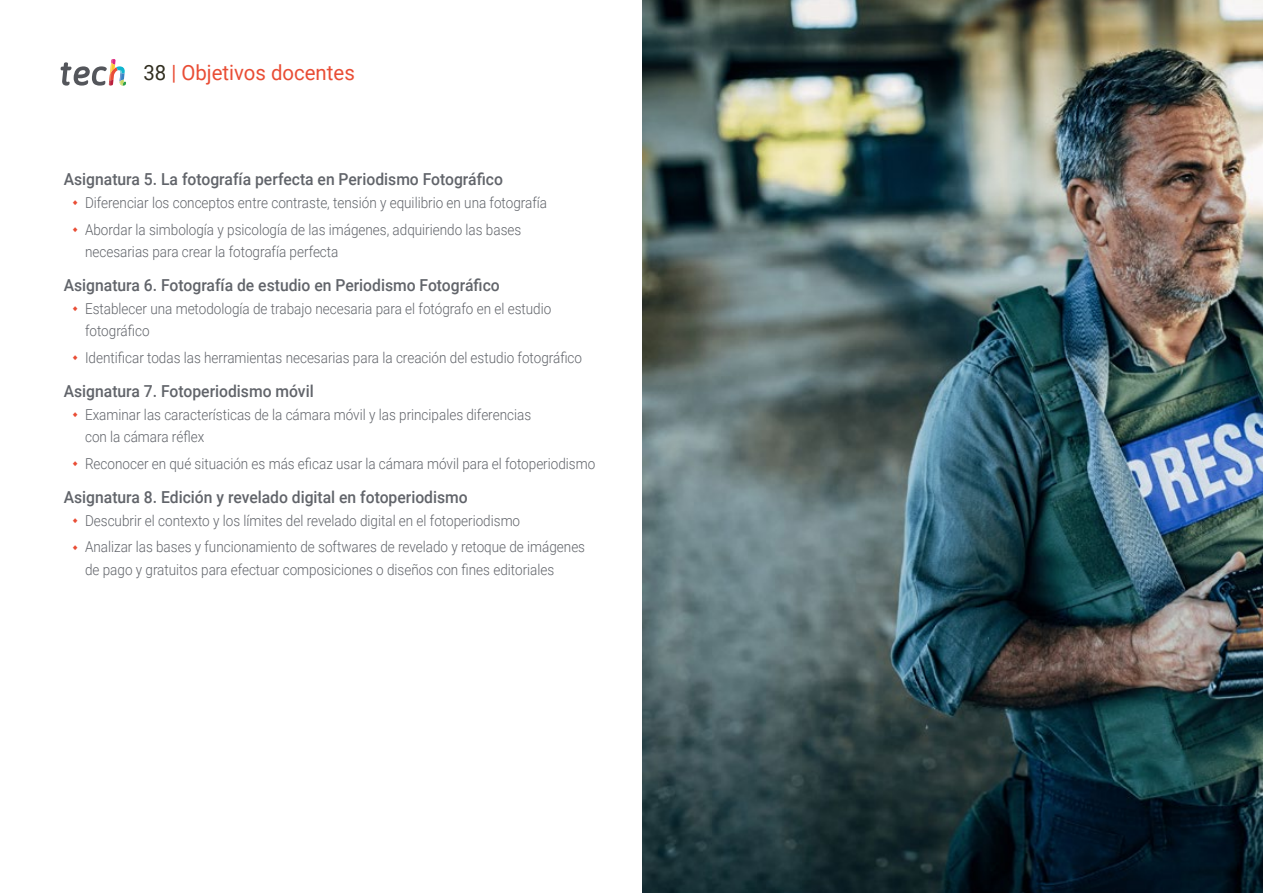
<style>
.page{position:relative;width:1263px;height:893px;background:#fff}
.page>*{position:absolute;margin:0;border:0;box-sizing:border-box;transform-origin:0 0}
.t1{font:21px "Roboto";color:#e94d35}
.t2{font:500 16.5px "Roboto";color:#61646a;scale:.95 1}
.t3{font:300 15px/26.7px "Roboto";color:#61646a;scale:.9 1}
.s1{color:#312e20}
</style>
<div class="page">
<svg style="left:61px;top:59px;width:65px;height:27px"></svg>
<img style="left:642px;top:0;width:621px;height:893px">
<h1 class="t1" style="left:144px;top:57px;width:213px"><span class="s1">38</span> | Objetivos docentes</h1>
<p class="t2" style="left:64px;top:168px;width:464px">Asignatura 5. La fotografía perfecta en Periodismo Fotográfico</p>
<p class="t3" style="left:85px;top:189px;width:515px">Diferenciar los conceptos entre contraste, tensión y equilibrio en una fotografía<br>Abordar la simbología y psicología de las imágenes, adquiriendo las bases</p>
<p class="t3" style="left:85px;top:238px;width:283px">necesarias para crear la fotografía perfecta</p>
<p class="t2" style="left:64px;top:274px;width:460px">Asignatura 6. Fotografía de estudio en Periodismo Fotográfico</p>
<p class="t3" style="left:85px;top:297px;width:520px;line-height:22.5px">Establecer una metodología de trabajo necesaria para el fotógrafo en el estudio fotográfico</p>
<p class="t3" style="left:85px;top:344px;width:554px">Identificar todas las herramientas necesarias para la creación del estudio fotográfico</p>
<p class="t2" style="left:64px;top:380px;width:265px">Asignatura 7. Fotoperiodismo móvil</p>
<p class="t3" style="left:85px;top:402px;width:497px;line-height:22.5px">Examinar las características de la cámara móvil y las principales diferencias con la cámara réflex</p>
<p class="t3" style="left:85px;top:450px;width:568px">Reconocer en qué situación es más eficaz usar la cámara móvil para el fotoperiodismo</p>
<p class="t2" style="left:64px;top:486px;width:427px">Asignatura 8. Edición y revelado digital en fotoperiodismo</p>
<p class="t3" style="left:85px;top:506px;width:557px">Descubrir el contexto y los límites del revelado digital en el fotoperiodismo<br>Analizar las bases y funcionamiento de softwares de revelado y retoque de imágenes</p>
<p class="t3" style="left:85px;top:556px;width:523px">de pago y gratuitos para efectuar composiciones o diseños con fines editoriales</p>
</div>
